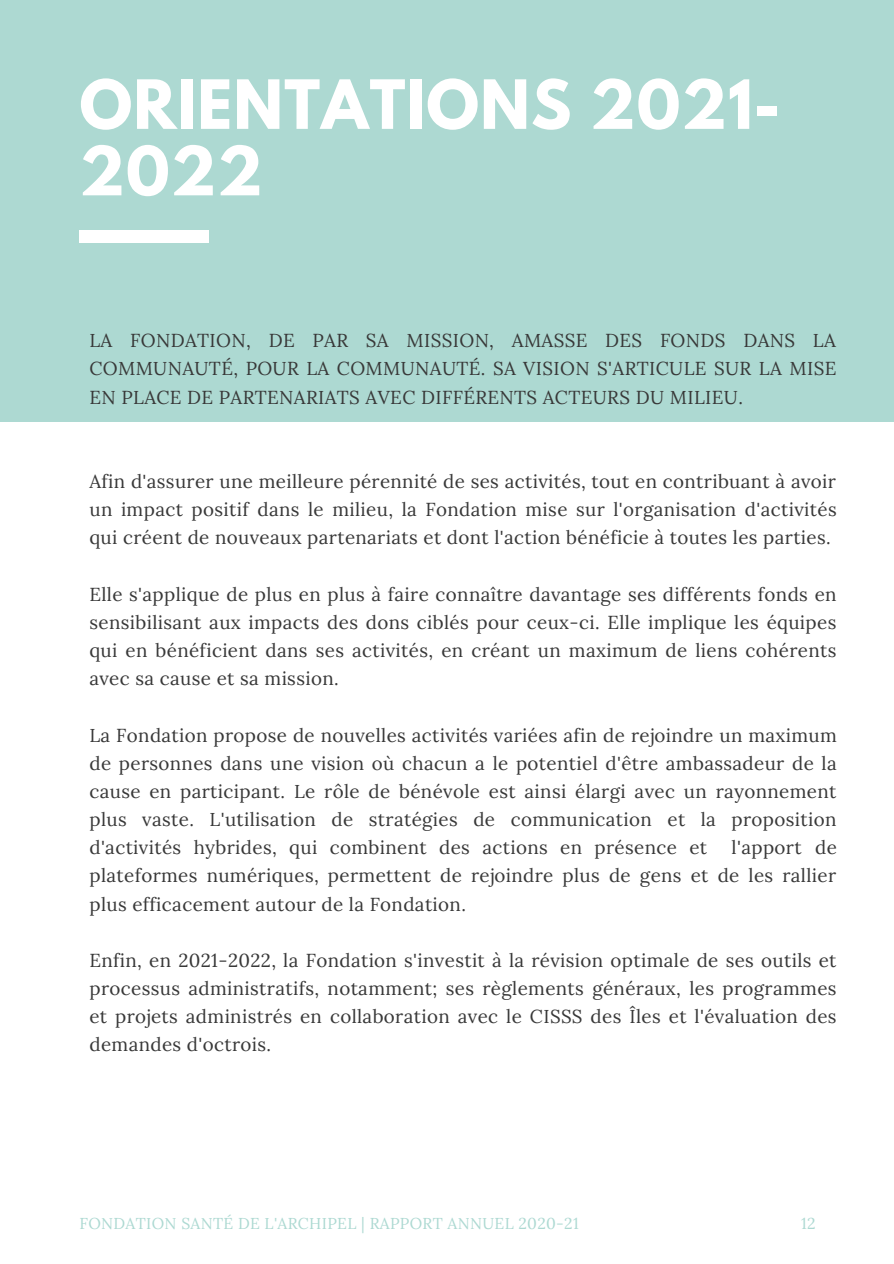
<style>
.page{position:relative;width:894px;height:1264px;background:#fff}
.page>*{position:absolute;margin:0;border:0;box-sizing:border-box;transform-origin:0 0}
.t1{font:700 60px/66.4px "League Spartan";letter-spacing:.02em;color:#fff}
.t2{font:18.75px/28.2px "Lora";letter-spacing:.02em;color:#383838;text-align:justify}
.t3{font:15.75px "Lora";letter-spacing:.02em;color:#add9d2}
</style>
<div class="page">
<div style="left:0;top:0;width:893px;height:421px;background:#add9d2"></div>
<div style="left:79px;top:230px;width:130px;height:13px;background:#fff"></div>
<p class="t1" style="left:79px;top:79px;width:702px">ORIENTATIONS 2021-<br>2022</p>
<p class="t2" style="left:89px;top:326px;width:748px">LA FONDATION, DE PAR SA MISSION, AMASSE DES FONDS DANS LA COMMUNAUTÉ, POUR LA COMMUNAUTÉ. SA VISION S'ARTICULE SUR LA MISE EN PLACE DE PARTENARIATS AVEC DIFFÉRENTS ACTEURS DU MILIEU.</p>
<p class="t2" style="left:89px;top:467px;width:748px">Afin d'assurer une meilleure pérennité de ses activités, tout en contribuant à avoir un impact positif dans le milieu, la Fondation mise sur l'organisation d'activités qui créent de nouveaux partenariats et dont l'action bénéficie à toutes les parties.</p>
<p class="t2" style="left:89px;top:579px;width:748px">Elle s'applique de plus en plus à faire connaître davantage ses différents fonds en sensibilisant aux impacts des dons ciblés pour ceux-ci. Elle implique les équipes qui en bénéficient dans ses activités, en créant un maximum de liens cohérents avec sa cause et sa mission.</p>
<p class="t2" style="left:89px;top:720px;width:748px">La Fondation propose de nouvelles activités variées afin de rejoindre un maximum de personnes dans une vision où chacun a le potentiel d'être ambassadeur de la cause en participant. Le rôle de bénévole est ainsi élargi avec un rayonnement plus vaste. L'utilisation de stratégies de communication et la proposition d'activités hybrides, qui combinent des actions en présence et</p>
<p class="t2" style="left:89px;top:833px;width:748px;text-indent:642px">l'apport de plateformes numériques, permettent de rejoindre plus de gens et de les rallier plus efficacement autour de la Fondation.</p>
<p class="t2" style="left:89px;top:945px;width:748px">Enfin, en 2021-2022, la Fondation s'investit à la révision optimale de ses outils et processus administratifs, notamment; ses règlements généraux, les programmes et projets administrés en collaboration avec le CISSS des Îles et l'évaluation des demandes d'octrois.</p>
<p class="t3" style="left:79px;top:1213px;width:500px">FONDATION SANTÉ DE L'ARCHIPEL | RAPPORT ANNUEL 2020-21</p>
<p class="t3" style="left:800px;top:1213px;width:16px">12</p>
</div>
